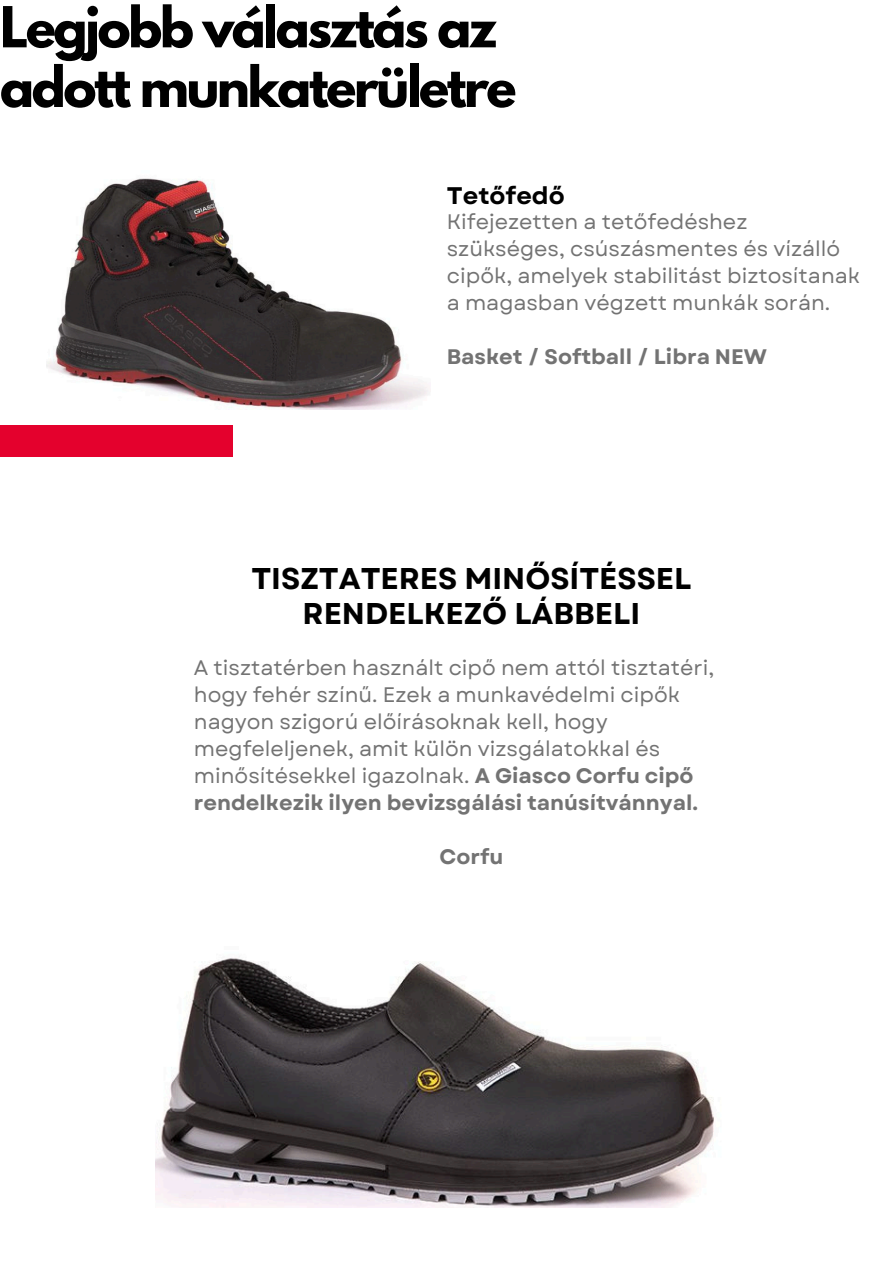
<style>
.page{position:relative;width:894px;height:1264px;background:#fff}
.page>*{position:absolute;margin:0;border:0;box-sizing:border-box;transform-origin:0 0}
.t1{font:700 49.95px/59.7px "League Spartan";letter-spacing:-.05em;color:#000}
.t2{font:700 30px/34.8px "Garet";color:#000;text-align:center}
.t3{font:700 24px "Garet";color:#000}
.t4{font:21px/27px "Garet";color:#737373}
.t5{font:700 21px "Garet";color:#737373}
.s1{font-weight:700}
</style>
<div class="page">
<div style="left:0;top:425px;width:232px;height:32px;background:#e4012d"></div>
<img style="left:47px;top:178px;width:382px;height:231px">
<img style="left:156px;top:958px;width:558px;height:249px">
<h4 class="t1" style="left:0;top:4px;width:518px">Legjobb választás az adott munkaterületre</h4>
<p class="t3" style="left:446px;top:178px;width:119px">Tetőfedő</p>
<h3 class="t4" style="left:446px;top:208px;width:414px">Kifejezetten a tetőfedéshez szükséges, csúszásmentes és vízálló cipők, amelyek stabilitást biztosítanak a magasban végzett munkák során.</h3>
<p class="t5" style="left:446px;top:342px;width:321px">Basket / Softball / Libra NEW</p>
<p class="t2" style="left:251px;top:561px;width:441px">TISZTATERES MINŐSÍTÉSSEL<br>RENDELKEZŐ LÁBBELI</p>
<h4 class="t4" style="left:194px;top:654px;width:521px">A tisztatérben használt cipő nem attól tisztatéri, hogy fehér színű. Ezek a munkavédelmi cipők nagyon szigorú előírásoknak kell, hogy megfeleljenek, amit külön vizsgálatokkal és minősítésekkel igazolnak. <span class="s1">A Giasco Corfu cipő rendelkezik ilyen bevizsgálási tanúsítvánnyal.</span></h4>
<p class="t5" style="left:439px;top:841px;width:65px">Corfu</p>
</div>
